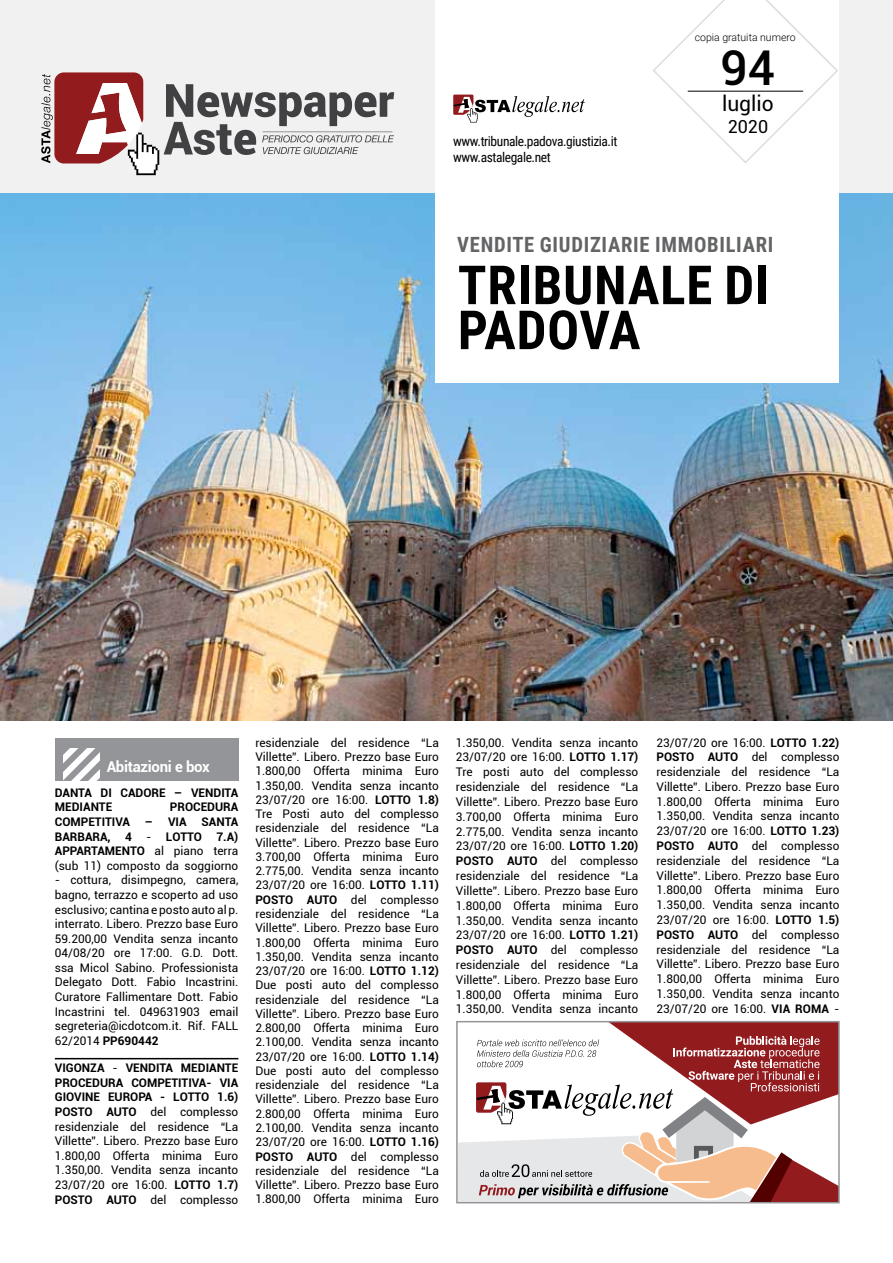
<style>
.page{position:relative;width:893px;height:1263px;background:#fff}
.page>*{position:absolute;margin:0;border:0;box-sizing:border-box;transform-origin:0 0}
.t1{font:700 54px "Roboto Condensed";letter-spacing:.01em;color:#000}
.t2{font:500 48px "Roboto";color:#000}
.t3{font:700 21px "Roboto Condensed";letter-spacing:.035em;color:#636466}
.t4{font:21px "Roboto";color:#000}
.t5{font:18px "Roboto";color:#000}
.t6{font:700 15px "Roboto";letter-spacing:-.02em;color:#fff}
.t7{font:13.5px/16.2px "Roboto Condensed";letter-spacing:-.03em;color:#000}
.t8{font:11.85px/14.9px "Roboto";color:#000;text-align:justify}
.t9{font:700 11.85px/14.5px "Roboto";color:#000}
.t10{font:300 10.5px "Roboto";color:#000}
.s1{font-weight:700}
</style>
<div class="page">
<div style="left:0;top:0;width:893px;height:449px;background:#f1f1f2"></div>
<img style="left:1px;top:193px;width:892px;height:528px">
<div style="left:436px;top:0;width:403px;height:383px;background:#fff"></div>
<svg style="left:41px;top:72px;width:353px;height:103px"></svg>
<svg style="left:453px;top:95px;width:132px;height:27px"></svg>
<svg style="left:653px;top:0;width:185px;height:163px"></svg>
<hr style="left:688px;top:91px;width:115px;height:1px;background:#000">
<hr style="left:55px;top:1058px;width:183px;height:1px;background:#000">
<div style="left:55px;top:738px;width:183px;height:42px;background:#939598"></div>
<svg style="left:63px;top:748px;width:37px;height:32px"></svg>
<svg style="left:457px;top:1024px;width:383px;height:180px"></svg>
<div style="left:456px;top:1021px;width:384px;height:182px;border:2px solid #939598"></div>
<p class="t10" style="left:695px;top:30px;width:103px">copia gratuita numero</p>
<p class="t7" style="left:453px;top:132px;width:166px">www.tribunale.padova.giustizia.it www.astalegale.net</p>
<h2 class="t2" style="left:721px;top:34px;width:56px">94</h2>
<h3 class="t4" style="left:722px;top:89px;width:53px">luglio</h3>
<h3 class="t5" style="left:728px;top:114px;width:42px">2020</h3>
<h3 class="t3" style="left:457px;top:230px;width:318px">VENDITE GIUDIZIARIE IMMOBILIARI</h3>
<h1 class="t1" style="left:458px;top:247px;width:59px">TRIBUNALE</h1>
<h1 class="t1" style="left:724px;top:247px;width:21px">DI</h1>
<h1 class="t1" style="left:458px;top:292px;width:184px">PADOVA</h1>
<p class="t6" style="left:107px;top:756px;width:105px">Abitazioni e box</p>
<p class="t9" style="left:55px;top:785px;width:185px">DANTA DI CADORE – VENDITA<br>MEDIANTE</p>
<p class="t9" style="left:170px;top:799px;width:70px">PROCEDURA</p>
<p class="t8" style="left:55px;top:814px;width:185px;text-indent:147px"><span class="s1">SANTA BARBARA, 4</span> - <span class="s1">LOTTO 7.A)<br>APPARTAMENTO</span> al piano terra (sub 11) composto da soggiorno</p>
<p class="t8" style="left:55px;top:872px;width:185px">- cottura, disimpegno, camera, bagno, terrazzo e scoperto ad uso esclusivo; cantina e posto auto al p. interrato. Libero. Prezzo base Euro 59.200,00 Vendita senza incanto 04/08/20 ore 17:00. G.D. Dott. ssa Micol Sabino. Professionista Delegato Dott. Fabio Incastrini.<br>Curatore Fallimentare Dott. Fabio Incastrini tel. 049631903 email segreteria@icdotcom.it. Rif. FALL 62/2014 <span class="s1">PP690442</span></p>
<p class="t8" style="left:55px;top:1060px;width:185px"><span class="s1">VIGONZA</span> - <span class="s1">VENDITA MEDIANTE PROCEDURA COMPETITIVA- VIA GIOVINE EUROPA - LOTTO 1.6)<br>POSTO AUTO</span> del complesso residenziale del residence “La Villette”. Libero. Prezzo base Euro 1.800,00 Offerta minima Euro 1.350,00. Vendita senza incanto 23/07/20 ore 16:00. <span class="s1">LOTTO 1.7)<br>POSTO AUTO</span> del complesso</p>
<p class="t9" style="left:55px;top:814px;width:77px">COMPETITIVA</p>
<p class="t9" style="left:145px;top:814px;width:43px">– VIA</p>
<p class="t8" style="left:255px;top:735px;width:185px;line-height:14.2px">residenziale del residence “La Villette”. Libero. Prezzo base Euro 1.800,00 Offerta minima Euro 1.350,00. Vendita senza incanto 23/07/20 ore 16:00. <span class="s1">LOTTO 1.8)<br></span>Tre Posti auto del complesso residenziale del residence “La Villette”. Libero. Prezzo base Euro 3.700,00 Offerta minima Euro 2.775,00. Vendita senza incanto 23/07/20 ore 16:00. <span class="s1">LOTTO 1.11)<br>POSTO AUTO</span> del complesso residenziale del residence “La Villette”. Libero. Prezzo base Euro 1.800,00 Offerta minima Euro 1.350,00. Vendita senza incanto 23/07/20 ore 16:00. <span class="s1">LOTTO 1.12)<br></span>Due posti auto del complesso residenziale del residence “La Villette”. Libero. Prezzo base Euro 2.800,00 Offerta minima Euro 2.100,00. Vendita senza incanto 23/07/20 ore 16:00. <span class="s1">LOTTO 1.14)<br></span>Due posti auto del complesso residenziale del residence “La Villette”. Libero. Prezzo base Euro 2.800,00 Offerta minima Euro 2.100,00. Vendita senza incanto 23/07/20 ore 16:00. <span class="s1">LOTTO 1.16)<br>POSTO AUTO</span> del complesso residenziale del residence “La Villette”. Libero. Prezzo base Euro 1.800,00 Offerta minima Euro</p>
<p class="t8" style="left:456px;top:734px;width:184px">1.350,00. Vendita senza incanto 23/07/20 ore 16:00. <span class="s1">LOTTO 1.17)<br></span>Tre posti auto del complesso residenziale del residence “La Villette”. Libero. Prezzo base Euro 3.700,00 Offerta minima Euro 2.775,00. Vendita senza incanto 23/07/20 ore 16:00. <span class="s1">LOTTO 1.20)<br>POSTO AUTO</span> del complesso residenziale del residence “La Villette”. Libero. Prezzo base Euro 1.800,00 Offerta minima Euro 1.350,00. Vendita senza incanto 23/07/20 ore 16:00. <span class="s1">LOTTO 1.21)<br>POSTO AUTO</span> del complesso residenziale del residence “La Villette”. Libero. Prezzo base Euro 1.800,00 Offerta minima Euro 1.350,00. Vendita senza incanto</p>
<p class="t8" style="left:656px;top:734px;width:184px">23/07/20 ore 16:00. <span class="s1">LOTTO 1.22)<br>POSTO AUTO</span> del complesso residenziale del residence “La Villette”. Libero. Prezzo base Euro 1.800,00 Offerta minima Euro 1.350,00. Vendita senza incanto 23/07/20 ore 16:00. <span class="s1">LOTTO 1.23)<br>POSTO AUTO</span> del complesso residenziale del residence “La Villette”. Libero. Prezzo base Euro 1.800,00 Offerta minima Euro 1.350,00. Vendita senza incanto 23/07/20 ore 16:00. <span class="s1">LOTTO 1.5)<br>POSTO AUTO</span> del complesso residenziale del residence “La Villette”. Libero. Prezzo base Euro 1.800,00 Offerta minima Euro 1.350,00. Vendita senza incanto 23/07/20 ore 16:00. <span class="s1">VIA ROMA</span> -</p>
</div>
